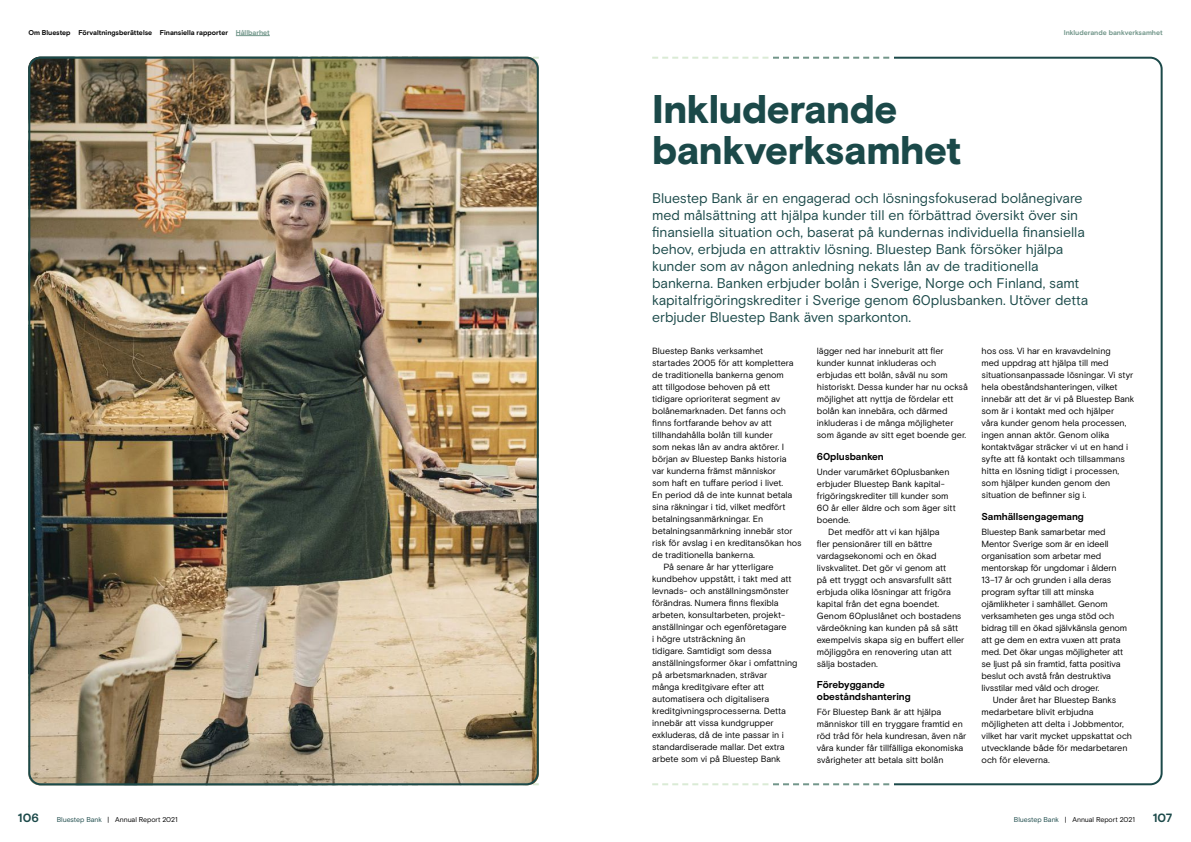
<style>
.page{position:relative;width:1191px;height:842px;background:#fff}
.page>*{position:absolute;margin:0;border:0;box-sizing:border-box;transform-origin:0 0}
.t1{font:900 40px/41px "Basis Grotesque Pro";letter-spacing:-.015em;color:#1b4949}
.t2{font:14px/17px "Basis Grotesque Pro";letter-spacing:-.005em;color:#1b4949}
.t3{font:700 12px "Basis Grotesque Pro";color:#1b4949}
.t4{font:700 10px/12px "Basis Grotesque Pro";letter-spacing:-.005em;color:#000}
.t5{font:9px/12px "Basis Grotesque Pro";letter-spacing:-.01em;color:#000}
.t6{font:700 7px "Basis Grotesque Pro";color:#000}
.t7{font:7px "Basis Grotesque Pro";letter-spacing:-.01em;color:#000}
.t8{font:700 7px "Basis Grotesque Pro";letter-spacing:-.005em;color:#72968a}
.s1{color:#72968a}
.s2{color:#1b4949}
</style>
<div class="page">
<svg style="left:652px;top:57px;width:237px;height:2px"></svg>
<svg style="left:652px;top:783px;width:237px;height:2px"></svg>
<hr style="left:236px;top:35px;width:34px;height:1px;background:#72968a">
<img style="left:28px;top:57px;width:511px;height:728px">
<p class="t6" style="left:28px;top:28px;width:243px">Om Bluestep Förvaltningsberättelse Finansiella rapporter <span class="s1">Hållbarhet</span></p>
<p class="t8" style="left:1063px;top:28px;width:100px">Inkluderande bankverksamhet</p>
<h1 class="t1" style="left:652px;top:90px;width:311px">Inkluderande bankverksamhet</h1>
<p class="t2" style="left:652px;top:190px;width:438px">Bluestep Bank är en engagerad och lösningsfokuserad bolånegivare med målsättning att hjälpa kunder till en förbättrad översikt över sin finansiella situation och, baserat på kundernas individuella finansiella behov, erbjuda en attraktiv lösning. Bluestep Bank försöker hjälpa kunder som av någon anledning nekats lån av de traditionella bankerna. Banken erbjuder bolån i Sverige, Norge och Finland, samt kapitalfrigöringskrediter i Sverige genom 60plusbanken. Utöver detta erbjuder Bluestep Bank även sparkonton.</p>
<p class="t5" style="left:652px;top:345px;width:112px">Bluestep Banks verksamhet</p>
<p class="t5" style="left:652px;top:357px;width:143px">startades 2005 för att komplettera</p>
<p class="t5" style="left:652px;top:369px;width:133px">de traditionella bankerna genom</p>
<p class="t5" style="left:652px;top:381px;width:119px">att tillgodose behoven på ett</p>
<p class="t5" style="left:652px;top:393px;width:129px">tidigare oprioriterat segment av</p>
<p class="t5" style="left:652px;top:405px;width:135px">bolånemarknaden. Det fanns och</p>
<p class="t5" style="left:652px;top:417px;width:121px">finns fortfarande behov av att</p>
<p class="t5" style="left:652px;top:429px;width:122px">tillhandahålla bolån till kunder</p>
<p class="t5" style="left:652px;top:441px;width:133px">som nekas lån av andra aktörer. I</p>
<p class="t5" style="left:652px;top:453px;width:136px">början av Bluestep Banks historia</p>
<p class="t5" style="left:652px;top:465px;width:125px">var kunderna främst människor</p>
<p class="t5" style="left:652px;top:477px;width:133px">som haft en tuffare period i livet.</p>
<p class="t5" style="left:652px;top:489px;width:142px">En period då de inte kunnat betala</p>
<p class="t5" style="left:652px;top:501px;width:135px">sina räkningar i tid, vilket medfört</p>
<p class="t5" style="left:652px;top:513px;width:112px">betalningsanmärkningar. En</p>
<p class="t5" style="left:652px;top:525px;width:142px">betalningsanmärkning innebär stor</p>
<p class="t5" style="left:652px;top:537px;width:151px">risk för avslag i en kreditansökan hos</p>
<p class="t5" style="left:652px;top:549px;width:104px">de traditionella bankerna.</p>
<p class="t5" style="left:663px;top:561px;width:111px">På senare år har ytterligare</p>
<p class="t5" style="left:652px;top:573px;width:141px">kundbehov uppstått, i takt med att</p>
<p class="t5" style="left:652px;top:585px;width:138px">levnads- och anställningsmönster</p>
<p class="t5" style="left:652px;top:597px;width:128px">förändras. Numera finns flexibla</p>
<p class="t5" style="left:652px;top:609px;width:135px">arbeten, konsultarbeten, projekt-</p>
<p class="t5" style="left:652px;top:621px;width:136px">anställningar och egenföretagare</p>
<p class="t5" style="left:652px;top:633px;width:95px">i högre utsträckning än</p>
<p class="t5" style="left:652px;top:645px;width:121px">tidigare. Samtidigt som dessa</p>
<p class="t5" style="left:652px;top:657px;width:147px">anställningsformer ökar i omfattning</p>
<p class="t5" style="left:652px;top:669px;width:116px">på arbetsmarknaden, strävar</p>
<p class="t5" style="left:652px;top:681px;width:114px">många kreditgivare efter att</p>
<p class="t5" style="left:652px;top:693px;width:119px">automatisera och digitalisera</p>
<p class="t5" style="left:652px;top:705px;width:135px">kreditgivningsprocesserna. Detta</p>
<p class="t5" style="left:652px;top:717px;width:123px">innebär att vissa kundgrupper</p>
<p class="t5" style="left:652px;top:729px;width:133px">exkluderas, då de inte passar in i</p>
<p class="t5" style="left:652px;top:741px;width:134px">standardiserade mallar. Det extra</p>
<p class="t5" style="left:652px;top:753px;width:130px">arbete som vi på Bluestep Bank</p>
<p class="t5" style="left:817px;top:345px;width:152px">lägger ned har inneburit att fler kunder kunnat inkluderas och erbjudas ett bolån, såväl nu som historiskt. Dessa kunder har nu också möjlighet att nyttja de fördelar ett bolån kan innebära, och därmed inkluderas i de många möjligheter som ägande av sitt eget boende ger.</p>
<p class="t4" style="left:817px;top:451px;width:68px">60plusbanken</p>
<p class="t5" style="left:817px;top:466px;width:134px">Under varumärket 60plusbanken</p>
<p class="t5" style="left:817px;top:478px;width:129px">erbjuder Bluestep Bank kapital-</p>
<p class="t5" style="left:817px;top:490px;width:133px">frigöringskrediter till kunder som</p>
<p class="t5" style="left:817px;top:502px;width:140px">60 år eller äldre och som äger sitt</p>
<p class="t5" style="left:817px;top:514px;width:35px">boende.</p>
<p class="t5" style="left:828px;top:526px;width:113px">Det medför att vi kan hjälpa</p>
<p class="t5" style="left:817px;top:538px;width:117px">fler pensionärer till en bättre</p>
<p class="t5" style="left:817px;top:550px;width:121px">vardagsekonomi och en ökad</p>
<p class="t5" style="left:817px;top:562px;width:131px">livskvalitet. Det gör vi genom att</p>
<p class="t5" style="left:817px;top:574px;width:136px">på ett tryggt och ansvarsfullt sätt</p>
<p class="t5" style="left:817px;top:586px;width:136px">erbjuda olika lösningar att frigöra</p>
<p class="t5" style="left:817px;top:598px;width:124px">kapital från det egna boendet.</p>
<p class="t5" style="left:817px;top:610px;width:146px">Genom 60pluslånet och bostadens</p>
<p class="t5" style="left:817px;top:622px;width:143px">värdeökning kan kunden på så sätt</p>
<p class="t5" style="left:817px;top:634px;width:149px">exempelvis skapa sig en buffert eller</p>
<p class="t5" style="left:817px;top:646px;width:137px">möjliggöra en renovering utan att</p>
<p class="t5" style="left:817px;top:658px;width:62px">sälja bostaden.</p>
<p class="t4" style="left:817px;top:679px;width:95px">Förebyggande obeståndshantering</p>
<p class="t5" style="left:817px;top:706px;width:151px">För Bluestep Bank är att hjälpa människor till en tryggare framtid en röd tråd för hela kundresan, även när våra kunder får tillfälliga ekonomiska svårigheter att betala sitt bolån</p>
<p class="t5" style="left:981px;top:345px;width:154px">hos oss. Vi har en kravavdelning<br>med uppdrag att hjälpa till med situationsanpassade lösningar. Vi styr hela obeståndshanteringen, vilket innebär att det är vi på Bluestep Bank som är i kontakt med och hjälper<br>våra kunder genom hela processen, ingen annan aktör. Genom olika kontaktvägar sträcker vi ut en hand i syfte att få kontakt och tillsammans hitta en lösning tidigt i processen, som hjälper kunden genom den situation de befinner sig i.</p>
<p class="t4" style="left:981px;top:511px;width:104px">Samhällsengagemang</p>
<p class="t5" style="left:981px;top:526px;width:147px">Bluestep Bank samarbetar med<br>Mentor Sverige som är en ideell organisation som arbetar med mentorskap för ungdomar i åldern<br>13–17 år och grunden i alla deras program syftar till att minska ojämlikheter i samhället. Genom verksamheten ges unga stöd och bidrag till en ökad självkänsla genom att ge dem en extra vuxen att prata med. Det ökar ungas möjligheter att se ljust på sin framtid, fatta positiva beslut och avstå från destruktiva livsstilar med våld och droger.</p>
<p class="t5" style="left:981px;top:694px;width:152px;text-indent:11px">Under året har Bluestep Banks medarbetare blivit erbjudna möjligheten att delta i Jobbmentor, vilket har varit mycket uppskattat och utvecklande både för medarbetaren och för eleverna.</p>
<h3 class="t3" style="left:18px;top:811px;width:22px">106</h3>
<p class="t7" style="left:57px;top:816px;width:122px"><span class="s2">Bluestep Bank</span> | Annual Report 2021</p>
<p class="t7" style="left:1014px;top:816px;width:122px"><span class="s2">Bluestep Bank</span> | Annual Report 2021</p>
<h3 class="t3" style="left:1152px;top:811px;width:21px">107</h3>
</div>
